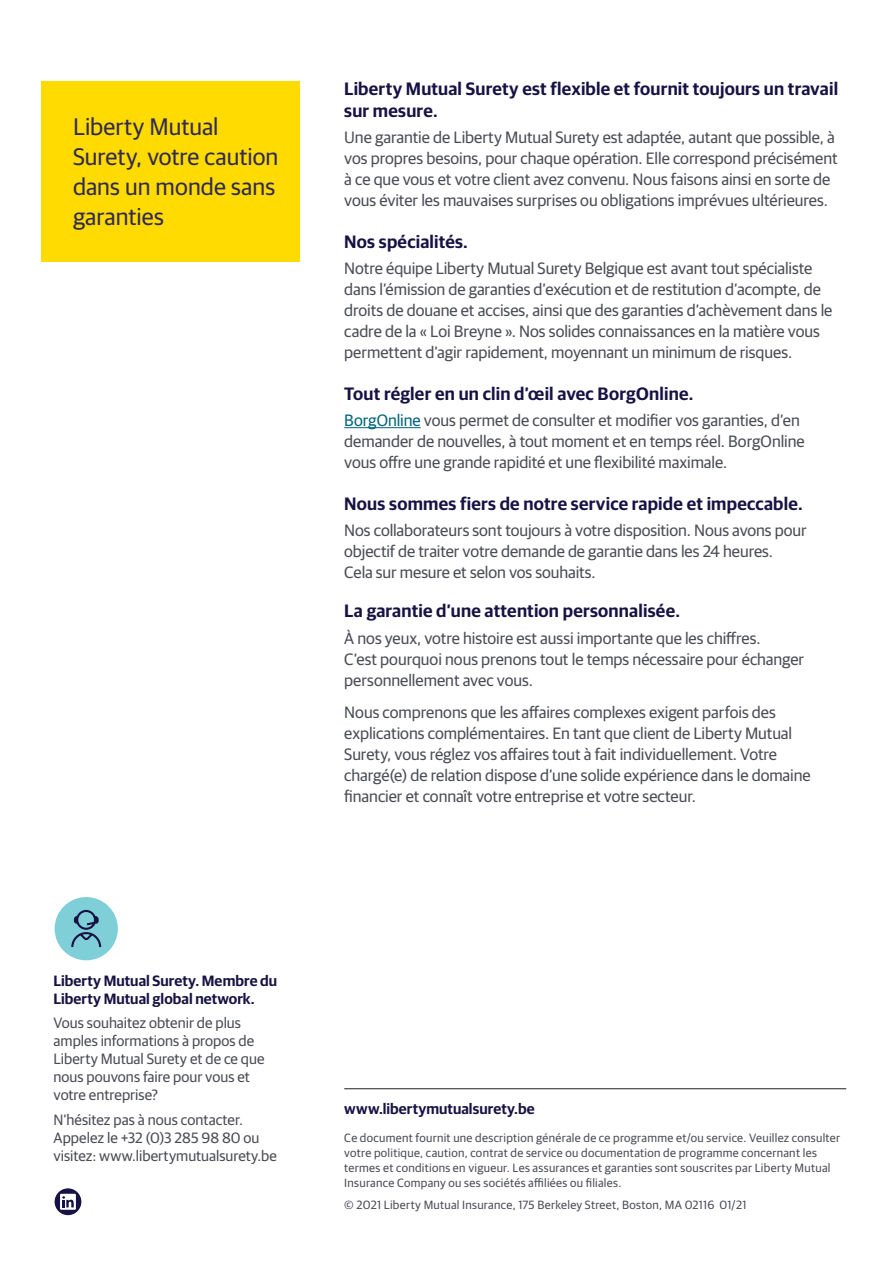
<style>
.page{position:relative;width:893px;height:1263px;background:#fff}
.page>*{position:absolute;margin:0;border:0;box-sizing:border-box;transform-origin:0 0}
.Intro{font:24px/30px "Guardian Sans";color:#312a54}
.Head_2{font:600 18px/21.6px "Guardian Sans";letter-spacing:.01em;color:#171243}
.Body{font:16.5px/21px "Guardian Sans";letter-spacing:-.005em;color:#4b4d56}
.Learn_more_text{font:15px/18px "Guardian Sans";color:#4b4d56}
.Learn_more_Head{font:600 15px/18px "Guardian Sans";letter-spacing:.005em;color:#171243}
.t1{font:12px/15px "Guardian Sans";letter-spacing:.025em;color:#4b4d56}
.s1{color:#00657c}
</style>
<div class="page">
<hr style="left:344px;top:1088px;width:502px;height:1px;background:#231f20">
<hr style="left:344px;top:427px;width:77px;height:1px;background:#00657c">
<div style="left:41px;top:81px;width:259px;height:181px;background:#ffdb01"></div>
<div style="left:55px;top:897px;width:63px;height:63px;background:#7ecfd7;border-radius:50%"></div>
<svg style="left:71px;top:910px;width:30px;height:37px"></svg>
<div style="left:55px;top:1188px;width:26px;height:27px;background:#171243;border-radius:50%"></div>
<div style="left:60px;top:1194px;width:16px;height:16px;background:#fff"></div>
<svg style="left:62px;top:1196px;width:12px;height:11px"></svg>
<p class="Intro" style="left:73px;top:109px;width:207px">Liberty Mutual<br>Surety, votre caution dans un monde sans garanties</p>
<p class="Head_2" style="left:344px;top:77px;width:495px">Liberty Mutual Surety est flexible et fournit toujours un travail sur mesure.</p>
<p class="Body" style="left:344px;top:126px;width:495px">Une garantie de Liberty Mutual Surety est adaptée, autant que possible, à vos propres besoins, pour chaque opération. Elle correspond précisément à ce que vous et votre client avez convenu. Nous faisons ainsi en sorte de vous éviter les mauvaises surprises ou obligations imprévues ultérieures.</p>
<p class="Head_2" style="left:344px;top:229px;width:125px">Nos spécialités.</p>
<p class="Body" style="left:344px;top:257px;width:490px">Notre équipe Liberty Mutual Surety Belgique est avant tout spécialiste dans l’émission de garanties d’exécution et de restitution d’acompte, de droits de douane et accises, ainsi que des garanties d’achèvement dans le cadre de la « Loi Breyne ». Nos solides connaissances en la matière vous permettent d’agir rapidement, moyennant un minimum de risques.</p>
<p class="Head_2" style="left:344px;top:381px;width:350px">Tout régler en un clin d’œil avec BorgOnline.</p>
<p class="Body" style="left:344px;top:409px;width:462px"><span class="s1">BorgOnline</span> vous permet de consulter et modifier vos garanties, d’en demander de nouvelles, à tout moment et en temps réel. BorgOnline vous offre une grande rapidité et une flexibilité maximale.</p>
<p class="Head_2" style="left:344px;top:491px;width:460px">Nous sommes fiers de notre service rapide et impeccable.</p>
<p class="Body" style="left:344px;top:519px;width:464px">Nos collaborateurs sont toujours à votre disposition. Nous avons pour objectif de traiter votre demande de garantie dans les 24 heures.<br>Cela sur mesure et selon vos souhaits.</p>
<p class="Head_2" style="left:344px;top:599px;width:337px">La garantie d’une attention personnalisée.</p>
<p class="Body" style="left:344px;top:626px;width:461px">À nos yeux, votre histoire est aussi importante que les chiffres.<br>C’est pourquoi nous prenons tout le temps nécessaire pour échanger personnellement avec vous.</p>
<p class="Body" style="left:344px;top:700px;width:468px">Nous comprenons que les affaires complexes exigent parfois des explications complémentaires. En tant que client de Liberty Mutual Surety, vous réglez vos affaires tout à fait individuellement. Votre chargé(e) de relation dispose d’une solide expérience dans le domaine financier et connaît votre entreprise et votre secteur.</p>
<p class="Learn_more_Head" style="left:54px;top:970px;width:225px">Liberty Mutual Surety. Membre du<br>Liberty Mutual global network.</p>
<p class="Learn_more_text" style="left:54px;top:1013px;width:212px">Vous souhaitez obtenir de plus amples informations à propos de<br>Liberty Mutual Surety et de ce que nous pouvons faire pour vous et votre entreprise?</p>
<p class="Learn_more_text" style="left:54px;top:1110px;width:225px">N’hésitez pas à nous contacter.<br>Appelez le +32 (0)3 285 98 80 ou visitez: www.libertymutualsurety.be</p>
<p class="Learn_more_Head" style="left:344px;top:1098px;width:192px">www.libertymutualsurety.be</p>
<p class="t1" style="left:344px;top:1130px;width:497px">Ce document fournit une description générale de ce programme et/ou service. Veuillez consulter votre politique, caution, contrat de service ou documentation de programme concernant les termes et conditions en vigueur. Les assurances et garanties sont souscrites par Liberty Mutual Insurance Company ou ses sociétés affiliées ou filiales.</p>
<p class="t1" style="left:344px;top:1196px;width:404px">© 2021 Liberty Mutual Insurance, 175 Berkeley Street, Boston, MA 02116 01/21</p>
</div>
